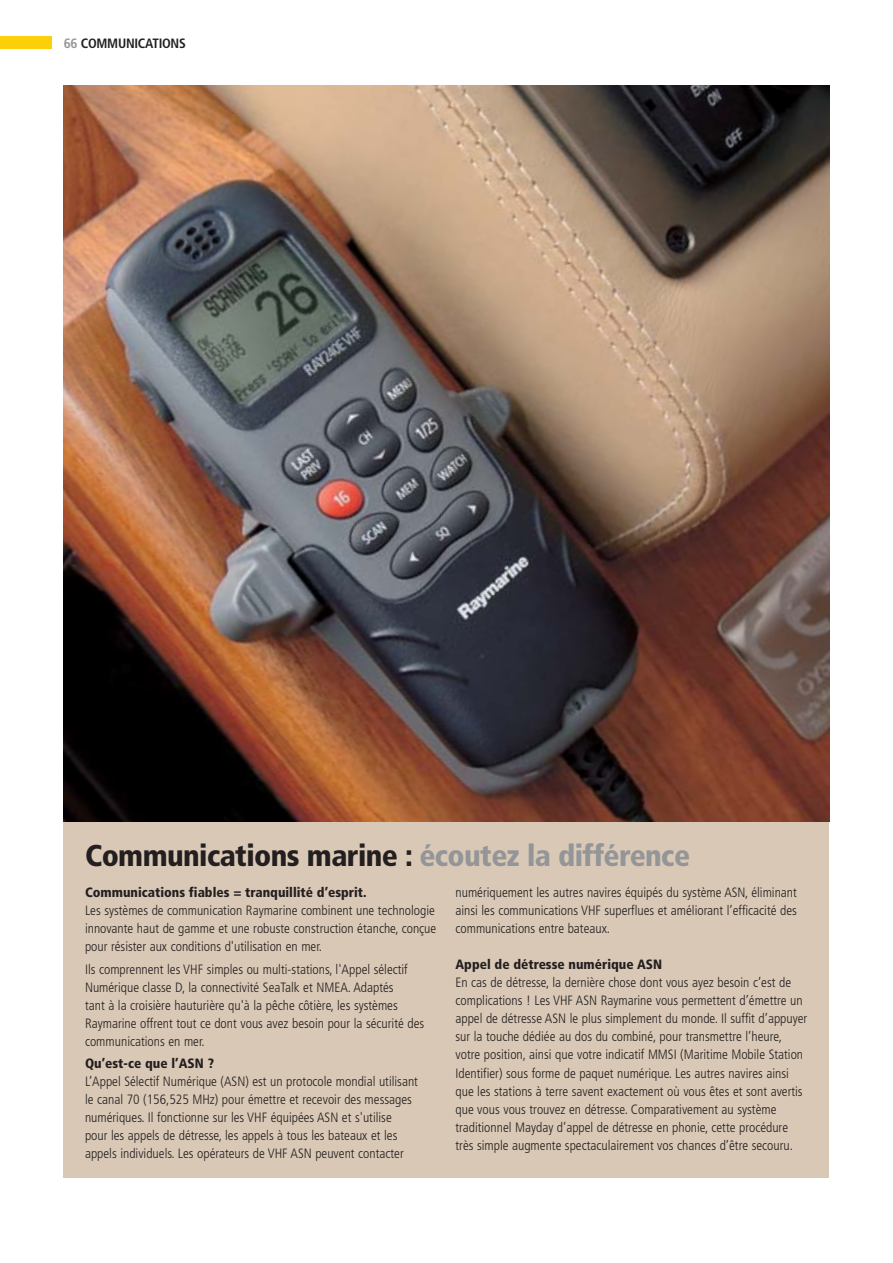
<style>
.page{position:relative;width:893px;height:1263px;background:#fff}
.page>*{position:absolute;margin:0;border:0;box-sizing:border-box;transform-origin:0 0}
.t1{font:900 condensed 30px "Frutiger";letter-spacing:-.02em;color:#231f20}
.t2{font:300 condensed 13.5px/18px "Frutiger";color:#231f20}
.t3{font:900 condensed 13.5px "Frutiger";color:#231f20}
.t4{font:700 condensed 13.5px "Frutiger";letter-spacing:-.02em;color:#231f20}
.s1{color:#939598}
</style>
<div class="page">
<div style="left:0;top:37px;width:51px;height:12px;background:#fbd008"></div>
<div style="left:64px;top:822px;width:765px;height:356px;background:#d9c8b5"></div>
<img style="left:64px;top:85px;width:765px;height:737px">
<p class="t4" style="left:64px;top:37px;width:124px"><span class="s1">66</span> COMMUNICATIONS</p>
<h1 class="t1" style="left:85px;top:843px;width:607px">Communications marine : <span class="s1">écoutez la différence</span></h1>
<p class="t3" style="left:85px;top:887px;width:283px">Communications fiables = tranquillité d’esprit.</p>
<p class="t2" style="left:85px;top:903px;width:353px;text-align:justify">Les systèmes de communication Raymarine combinent une technologie innovante haut de gamme et une robuste construction étanche, conçue pour résister aux conditions d'utilisation en mer.</p>
<p class="t2" style="left:85px;top:961px;width:341px">Ils comprennent les VHF simples ou multi-stations, l'Appel sélectif Numérique classe D, la connectivité SeaTalk et NMEA. Adaptés<br>tant à la croisière hauturière qu'à la pêche côtière, les systèmes Raymarine offrent tout ce dont vous avez besoin pour la sécurité des communications en mer.</p>
<p class="t3" style="left:85px;top:1058px;width:130px">Qu’est-ce que l’ASN ?</p>
<p class="t2" style="left:85px;top:1073px;width:335px">L’Appel Sélectif Numérique (ASN) est un protocole mondial utilisant le canal 70 (156,525 MHz) pour émettre et recevoir des messages numériques. Il fonctionne sur les VHF équipées ASN et s'utilise<br>pour les appels de détresse, les appels à tous les bateaux et les appels individuels. Les opérateurs de VHF ASN peuvent contacter</p>
<p class="t2" style="left:455px;top:885px;width:343px;text-align:justify">numériquement les autres navires équipés du système ASN, éliminant ainsi les communications VHF superflues et améliorant l’efficacité des communications entre bateaux.</p>
<p class="t3" style="left:455px;top:959px;width:208px">Appel de détresse numérique ASN</p>
<p class="t2" style="left:455px;top:975px;width:353px">En cas de détresse, la dernière chose dont vous ayez besoin c’est de complications ! Les VHF ASN Raymarine vous permettent d’émettre un appel de détresse ASN le plus simplement du monde. Il suffit d’appuyer sur la touche dédiée au dos du combiné, pour transmettre l’heure, votre position, ainsi que votre indicatif MMSI (Maritime Mobile Station Identifier) sous forme de paquet numérique. Les autres navires ainsi que les stations à terre savent exactement où vous êtes et sont avertis que vous vous trouvez en détresse. Comparativement au système traditionnel Mayday d’appel de détresse en phonie, cette procédure très simple augmente spectaculairement vos chances d’être secouru.</p>
</div>
